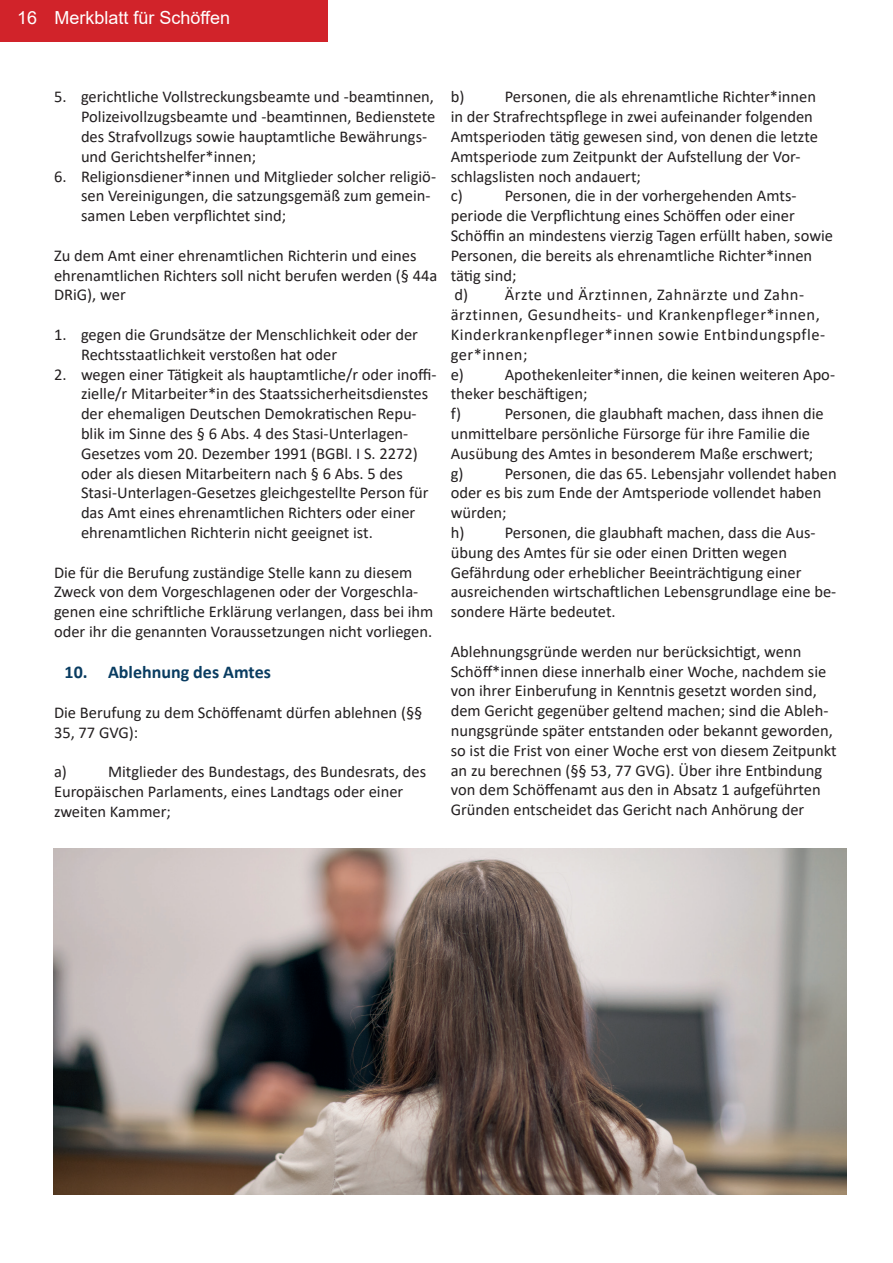
<style>
.page{position:relative;width:893px;height:1263px;background:#fff}
.page>*{position:absolute;margin:0;border:0;box-sizing:border-box;transform-origin:0 0}
.t1{font:18px "Arial";color:#fff}
.t2{font:700 18px "Calibri";color:#093c61}
.t3{font:16.5px/19.8px "Calibri";color:#231f20}
</style>
<div class="page">
<div style="left:0;top:0;width:327px;height:41px;background:#d1232a"></div>
<img style="left:53px;top:848px;width:793px;height:347px">
<p class="t1" style="left:17px;top:5px;width:215px">16 Merkblatt für Schöffen</p>
<p class="t3" style="left:81px;top:87px;width:356px;text-indent:-27px">5. gerichtliche Vollstreckungsbeamte und -beamtinnen, Polizeivollzugsbeamte und -beamtinnen, Bedienstete des Strafvollzugs sowie hauptamtliche Bewährungs&shy;und Gerichtshelfer*innen;</p>
<p class="t3" style="left:81px;top:166px;width:357px;text-indent:-27px">6. Religionsdiener*innen und Mitglieder solcher religiö&shy;sen Vereinigungen, die satzungsgemäß zum gemein&shy;samen Leben verpflichtet sind;</p>
<p class="t3" style="left:54px;top:245px;width:385px">Zu dem Amt einer ehrenamtlichen Richterin und eines ehrenamtlichen Richters soll nicht berufen werden (§ 44a<br>DRiG), wer</p>
<p class="t3" style="left:81px;top:324px;width:339px;text-indent:-27px">1. gegen die Grundsätze der Menschlichkeit oder der<br>Rechtsstaatlichkeit verstoßen hat oder</p>
<p class="t3" style="left:81px;top:364px;width:357px;text-indent:-27px">2. wegen einer Tätigkeit als hauptamtliche/r oder inoffi&shy;zielle/r Mitarbeiter*in des Staatssicherheitsdienstes der ehemaligen Deutschen Demokratischen Repu&shy;blik im Sinne des § 6 Abs. 4 des Stasi-Unterlagen-Gesetzes vom 20. Dezember 1991 (BGBl. I S. 2272) oder als diesen Mitarbeitern nach § 6 Abs. 5 des Stasi-Unterlagen-Gesetzes gleichgestellte Person für das Amt eines ehrenamtlichen Richters oder einer ehrenamtlichen Richterin nicht geeignet ist.</p>
<p class="t3" style="left:54px;top:562px;width:381px">Die für die Berufung zuständige Stelle kann zu diesem Zweck von dem Vorgeschlagenen oder der Vorgeschla&shy;genen eine schriftliche Erklärung verlangen, dass bei ihm oder ihr die genannten Voraussetzungen nicht vorliegen.</p>
<p class="t2" style="left:65px;top:660px;width:208px">10. Ablehnung des Amtes</p>
<p class="t3" style="left:54px;top:702px;width:370px">Die Berufung zu dem Schöffenamt dürfen ablehnen (§§<br>35, 77 GVG):</p>
<p class="t3" style="left:54px;top:762px;width:14px">a)</p>
<p class="t3" style="left:54px;top:762px;width:374px;text-indent:54px">Mitglieder des Bundestags, des Bundesrats, des<br>Europäischen Parlaments, eines Landtags oder einer zweiten Kammer;</p>
<p class="t3" style="left:451px;top:87px;width:15px">b)</p>
<p class="t3" style="left:451px;top:87px;width:369px;text-indent:54px">Personen, die als ehrenamtliche Richter*innen in der Strafrechtspflege in zwei aufeinander folgenden Amtsperioden tätig gewesen sind, von denen die letzte Amtsperiode zum Zeitpunkt der Aufstellung der Vor&shy;schlagslisten noch andauert;<br>c)</p>
<p class="t3" style="left:451px;top:186px;width:384px;text-indent:54px">Personen, die in der vorhergehenden Amts&shy;periode die Verpflichtung eines Schöffen oder einer Schöffin an mindestens vierzig Tagen erfüllt haben, sowie Personen, die bereits als ehrenamtliche Richter*innen tätig sind;<br>d) Ärzte und Ärztinnen, Zahnärzte und Zahn&shy;ärztinnen, Gesundheits- und Krankenpfleger*innen, Kinderkrankenpfleger*innen sowie Entbindungspfle&shy;ger*innen;<br>e)</p>
<p class="t3" style="left:451px;top:364px;width:386px;text-indent:54px">Apothekenleiter*innen, die keinen weiteren Apo&shy;theker beschäftigen;<br>f)</p>
<p class="t3" style="left:451px;top:403px;width:375px;text-indent:54px">Personen, die glaubhaft machen, dass ihnen die unmittelbare persönliche Fürsorge für ihre Familie die Ausübung des Amtes in besonderem Maße erschwert; g)</p>
<p class="t3" style="left:451px;top:463px;width:387px;text-indent:54px">Personen, die das 65. Lebensjahr vollendet haben oder es bis zum Ende der Amtsperiode vollendet haben würden;<br>h)</p>
<p class="t3" style="left:451px;top:522px;width:387px;text-indent:54px">Personen, die glaubhaft machen, dass die Aus&shy;übung des Amtes für sie oder einen Dritten wegen Gefährdung oder erheblicher Beeinträchtigung einer ausreichenden wirtschaftlichen Lebensgrundlage eine be&shy;sondere Härte bedeutet.</p>
<p class="t3" style="left:451px;top:641px;width:388px">Ablehnungsgründe werden nur berücksichtigt, wenn Schöff*innen diese innerhalb einer Woche, nachdem sie von ihrer Einberufung in Kenntnis gesetzt worden sind, dem Gericht gegenüber geltend machen; sind die Ableh&shy;nungsgründe später entstanden oder bekannt geworden, so ist die Frist von einer Woche erst von diesem Zeitpunkt an zu berechnen (§§ 53, 77 GVG). Über ihre Entbindung von dem Schöffenamt aus den in Absatz 1 aufgeführten Gründen entscheidet das Gericht nach Anhörung der</p>
</div>
